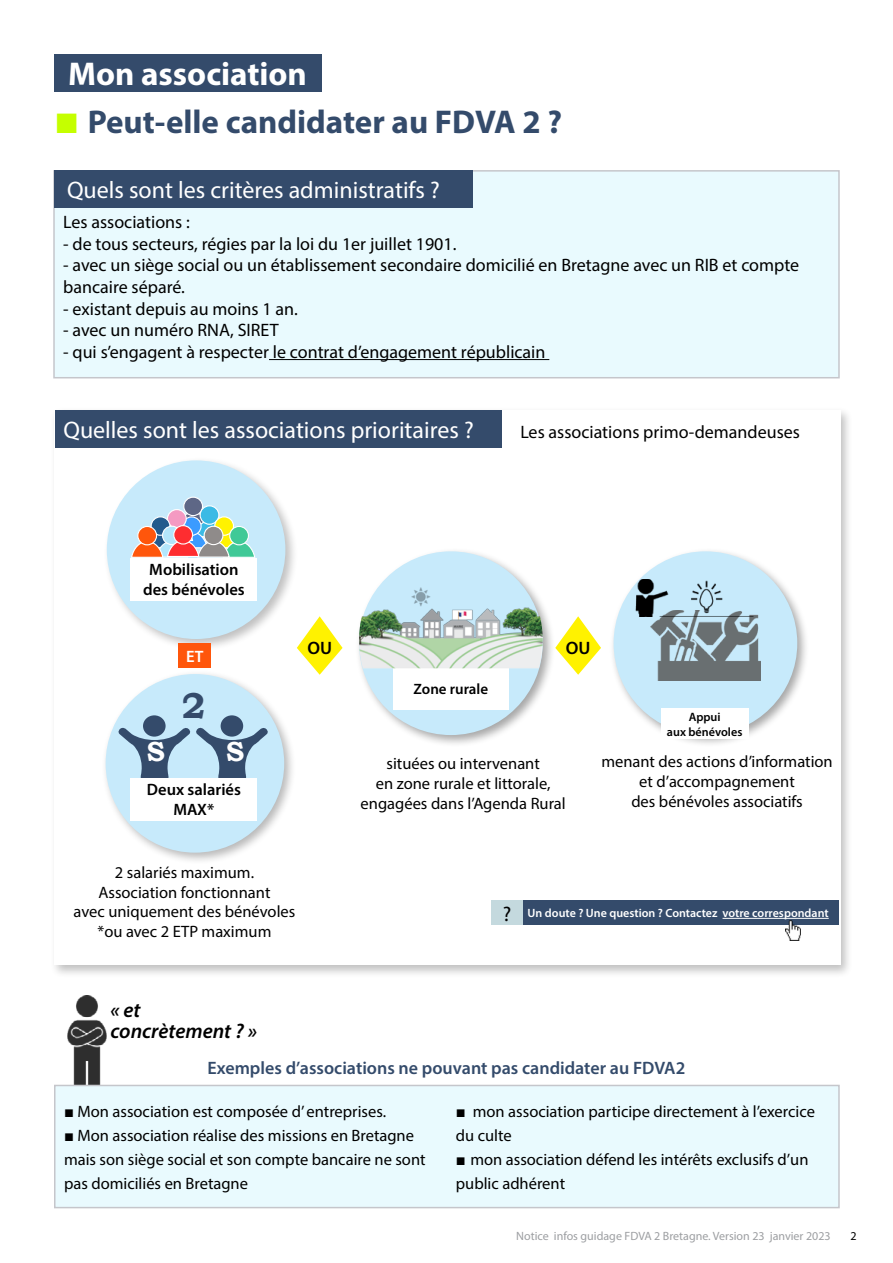
<style>
.page{position:relative;width:893px;height:1263px;background:#fff}
.page>*{position:absolute;margin:0;border:0;box-sizing:border-box;transform-origin:0 0}
.t1{font:700 36px "Bookman Old Style";color:#344b6b}
.t2{font:700 33px "Myriad Pro";color:#344b6b}
.t3{font:700 33px "Myriad Pro";color:#fff}
.t4{font:700 27.6px "Bookman Old Style";color:#fff}
.t5{font:24px "Myriad Pro";color:#fff}
.t6{font:italic 600 21px/21.1px "Myriad Pro";color:#000}
.t7{font:18px/21.6px "Myriad Pro";color:#000}
.t8{font:600 18px "Myriad Pro";color:#344b6b}
.t9{font:600 18px "Myriad Pro";color:#000}
.t10{font:16.5px/19.8px "Myriad Pro";color:#000}
.t11{font:600 16.5px/19.8px "Myriad Pro";color:#000;text-align:center}
.t12{font:600 16.5px "Myriad Pro";color:#fff}
.t13{font:600 15px "Myriad Pro";color:#000}
.t14{font:600 12.15px/14.5px "Myriad Pro";color:#000;text-align:center}
.t15{font:12px "Myriad Pro";color:#9d9fa2}
.t16{font:600 12px "Myriad Pro";color:#fff}
.t17{font:12px "Myriad Pro";color:#000}
.s1{font-family:"Arial";font-weight:400;font-size:42px;color:#c5ff00}
.s2{font-weight:400;font-size:21px;color:#000}
.s3{font-family:"Arial"}
</style>
<div class="page">
<div style="left:50px;top:406px;width:803px;height:572px;background:#000;opacity:.25"></div>
<svg style="left:54px;top:411px;width:786px;height:554px"></svg>
<img style="left:67px;top:996px;width:40px;height:88px">
<div style="left:54px;top:54px;width:267px;height:37px;background:#344b6b"></div>
<div style="left:53px;top:170px;width:787px;height:209px;background:#e9fafe"></div>
<div style="left:355px;top:547px;width:201px;height:201px;background:#000;opacity:.35"></div>
<div style="left:359px;top:551px;width:184px;height:184px;background:#c7eafb;border-radius:50%"></div>
<div style="left:609px;top:547px;width:201px;height:201px;background:#000;opacity:.35"></div>
<div style="left:614px;top:551px;width:183px;height:184px;background:#c7eafb;border-radius:50%"></div>
<div style="left:54px;top:1084px;width:786px;height:125px;background:#e9fafe"></div>
<svg style="left:297px;top:616px;width:46px;height:59px"></svg>
<svg style="left:555px;top:616px;width:46px;height:59px"></svg>
<div style="left:661px;top:709px;width:87px;height:30px;background:#fff"></div>
<div style="left:393px;top:667px;width:115px;height:43px;background:#fff"></div>
<div style="left:102px;top:456px;width:196px;height:196px;background:#000;opacity:.25"></div>
<div style="left:107px;top:460px;width:178px;height:179px;background:#c7eafb;border-radius:50%"></div>
<div style="left:101px;top:670px;width:196px;height:195px;background:#000;opacity:.28"></div>
<div style="left:106px;top:674px;width:178px;height:179px;background:#c7eafb;border-radius:50%"></div>
<svg style="left:117px;top:715px;width:151px;height:96px"></svg>
<div style="left:131px;top:778px;width:126px;height:42px;background:#fff"></div>
<div style="left:184px;top:497px;width:19px;height:19px;background:#5e6786;border-radius:50%"></div>
<div style="left:183px;top:497px;width:20px;height:19px;border:1px solid #fff;border-radius:50%"></div>
<svg style="left:200px;top:506px;width:19px;height:18px"></svg>
<div style="left:200px;top:505px;width:19px;height:20px;border:1px solid #fff;border-radius:50%"></div>
<div style="left:167px;top:509px;width:20px;height:19px;border:1px solid #fff;border-radius:50%"></div>
<svg style="left:130px;top:511px;width:126px;height:48px"></svg>
<div style="left:174px;top:526px;width:19px;height:18px;background:#fe2d30;border-radius:50%"></div>
<div style="left:173px;top:525px;width:20px;height:20px;border:1px solid #fff;border-radius:50%"></div>
<div style="left:131px;top:558px;width:126px;height:42px;background:#fff"></div>
<div style="left:179px;top:644px;width:32px;height:24px;background:#ff560b"></div>
<div style="left:54px;top:170px;width:418px;height:37px;background:#344b6b"></div>
<div style="left:55px;top:410px;width:446px;height:38px;background:#344b6b"></div>
<div style="left:491px;top:900px;width:32px;height:25px;background:#c4d9de"></div>
<div style="left:523px;top:900px;width:316px;height:25px;background:#344b6b"></div>
<hr style="left:722px;top:918px;width:107px;height:1px;background:#fff">
<img style="left:785px;top:921px;width:16px;height:20px">
<img style="left:359px;top:577px;width:184px;height:91px">
<img style="left:651px;top:616px;width:109px;height:65px">
<img style="left:634px;top:579px;width:139px;height:37px">
<h2 class="t3" style="left:68px;top:52px;width:240px">Mon association</h2>
<h2 class="t2" style="left:54px;top:100px;width:510px"><span class="s1">■</span> Peut-elle candidater au FDVA 2 ?</h2>
<h3 class="t5" style="left:67px;top:175px;width:374px">Quels sont les critères administratifs ?</h3>
<p class="t7" style="left:63px;top:211px;width:128px">Les associations :</p>
<p class="t7" style="left:63px;top:233px;width:395px">- de tous secteurs, régies par la loi du 1er juillet 1901.</p>
<p class="t7" style="left:63px;top:254px;width:737px">- avec un siège social ou un établissement secondaire domicilié en Bretagne avec un RI B et compte bancaire séparé.</p>
<p class="t7" style="left:63px;top:297px;width:236px">- existant depuis au moins 1 an.</p>
<p class="t7" style="left:63px;top:319px;width:184px">- avec un numéro RNA, SIRET</p>
<p class="t7" style="left:63px;top:341px;width:484px">- qui s’engagent à respecter le contrat d’engagement républicain</p>
<h3 class="t5" style="left:63px;top:415px;width:412px">Quelles sont les associations prioritaires ?</h3>
<p class="t11" style="left:143px;top:559px;width:103px">Mobilisation des bénévoles</p>
<p class="t7" style="left:520px;top:421px;width:281px">Les associations primo-demandeuses</p>
<p class="t12" style="left:186px;top:646px;width:10px">ET</p>
<h3 class="t4" style="left:147px;top:732px;width:20px">S</h3>
<h1 class="t1" style="left:182px;top:679px;width:25px">2</h1>
<h3 class="t4" style="left:226px;top:732px;width:20px">S</h3>
<p class="t11" style="left:147px;top:779px;width:96px">Deux salariés<br>MAX*</p>
<p class="t9" style="left:307px;top:637px;width:26px">OU</p>
<p class="t9" style="left:566px;top:637px;width:26px">OU</p>
<p class="t13" style="left:414px;top:680px;width:76px">Zone rurale</p>
<p class="t10" style="left:361px;top:753px;width:207px;text-align:center">situées ou intervenant<br>en zone rurale et littorale, engagées dans l’Agenda Rural</p>
<p class="t14" style="left:667px;top:709px;width:77px">Appui<br>aux bénévoles</p>
<p class="t10" style="left:601px;top:751px;width:233px;text-align:center">menant des actions d’information et d’accompagnement<br>des bénévoles associatifs</p>
<p class="t10" style="left:115px;top:862px;width:141px">2 salariés maximum.</p>
<p class="t10" style="left:99px;top:882px;width:173px">Association fonctionnant</p>
<p class="t10" style="left:74px;top:902px;width:223px">avec uniquement des bénévoles</p>
<p class="t10" style="left:98px;top:921px;width:85px">*ou avec 2 ETP</p>
<p class="t10" style="left:202px;top:921px;width:71px">maximum</p>
<p class="t16" style="left:503px;top:905px;width:327px"><span class="s2">?</span> Un doute ? Une question ? Contactez votre correspondant</p>
<p class="t6" style="left:110px;top:999px;width:148px">« et concrètement ? »</p>
<p class="t8" style="left:208px;top:1057px;width:479px">Exemples d’associations ne pouvant pas candidater au FDVA2</p>
<p class="t10" style="left:64px;top:1101px;width:324px"><span class="s3">■</span> Mon association est composée d’ entreprises.</p>
<p class="t10" style="left:64px;top:1123px;width:363px;line-height:24px"><span class="s3">■</span> Mon association réalise des missions en Bretagne mais son siège social et son compte bancaire ne sont pas domiciliés en Bretagne</p>
<p class="t10" style="left:456px;top:1099px;width:361px;line-height:24px"><span class="s3">■</span> mon association participe directement à l’exercice du culte</p>
<p class="t10" style="left:456px;top:1147px;width:354px;line-height:24px"><span class="s3">■</span> mon association défend les intérêts exclusifs d’un public adhérent</p>
<p class="t15" style="left:516px;top:1229px;width:316px">Notice infos guidage FDVA 2 Bretagne. Version 23 janvier 2023</p>
<p class="t17" style="left:850px;top:1229px;width:8px">2</p>
</div>
